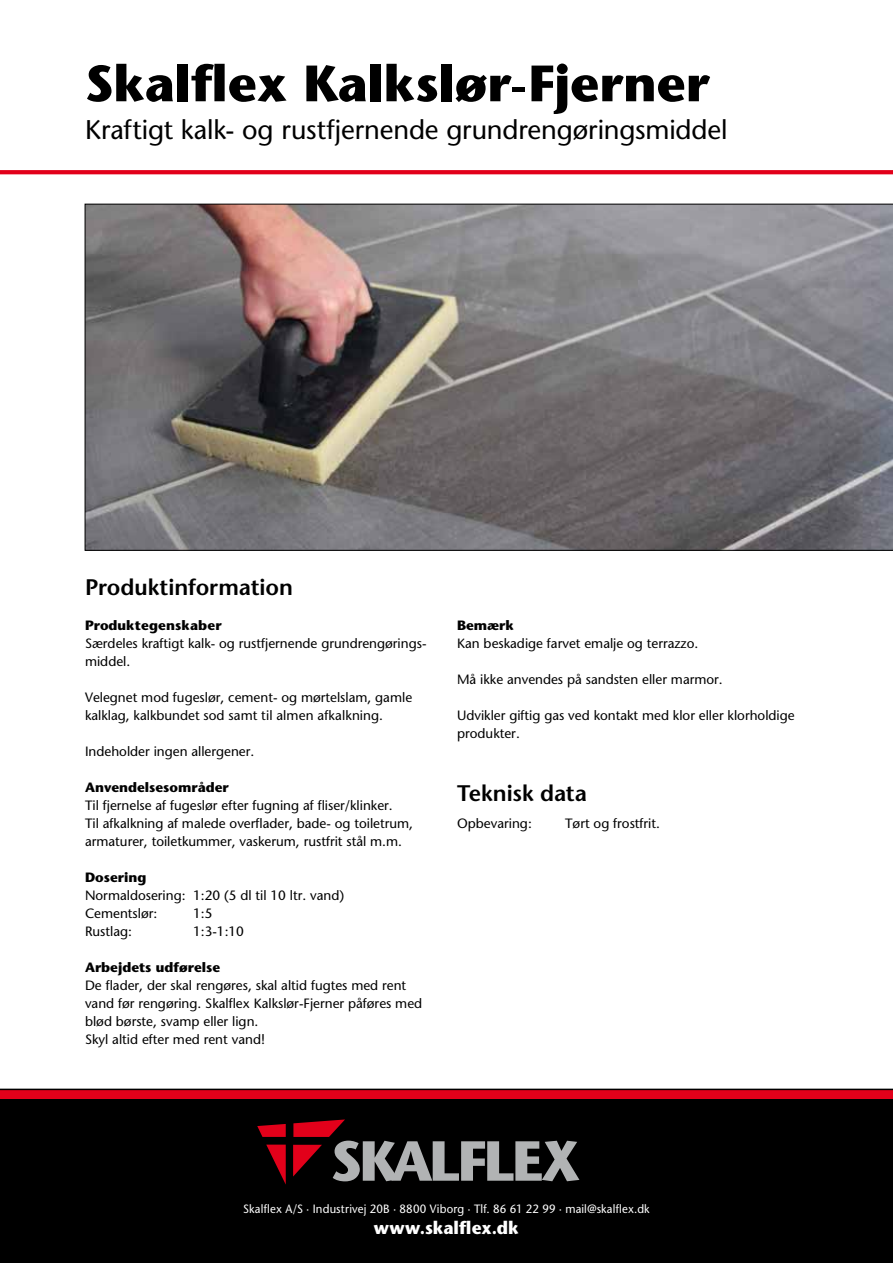
<style>
.page{position:relative;width:893px;height:1263px;background:#fff}
.page>*{position:absolute;margin:0;border:0;box-sizing:border-box;transform-origin:0 0}
.t1{font:700 51px "Stone Sans";letter-spacing:-.005em;color:#000}
.t2{font:27px "Stone Sans";letter-spacing:-.005em;color:#000}
.t3{font:600 22.5px "Stone Sans";color:#000}
.t4{font:700 18px "Stone Sans";letter-spacing:.005em;color:#fff;scale:.95 1}
.t5{font:13.5px/18px "Stone Sans";color:#000}
.t6{font:700 13.5px "Stone Sans";color:#000}
.t7{font:12px "Stone Sans";letter-spacing:.015em;color:#fff;scale:.95 1}
</style>
<div class="page">
<svg style="left:85px;top:204px;width:808px;height:347px;background:#797475"></svg>
<div style="left:0;top:1097px;width:893px;height:166px;background:#000"></div>
<div style="left:0;top:1090px;width:893px;height:9px;background:#e2001a"></div>
<hr style="left:0;top:1089px;width:893px;height:1px;background:#000">
<svg style="left:0;top:170px;width:893px;height:4px;background:#e2061f"></svg>
<svg style="left:257px;top:1124px;width:29px;height:13px"></svg>
<svg style="left:266px;top:1144px;width:20px;height:40px"></svg>
<svg style="left:293px;top:1119px;width:286px;height:62px"></svg>
<h1 class="t1" style="left:85px;top:51px;width:626px">Skalflex Kalkslør-Fjerner</h1>
<h2 class="t2" style="left:85px;top:113px;width:644px">Kraftigt kalk- og rustfjernende grundrengøringsmiddel</h2>
<h3 class="t3" style="left:85px;top:573px;width:209px">Produktinformation</h3>
<p class="t6" style="left:85px;top:617px;width:138px">Produktegenskaber</p>
<p class="t5" style="left:85px;top:634px;width:343px">Særdeles kraftigt kalk- og rustfjernende grundrengørings&shy;middel.</p>
<p class="t5" style="left:85px;top:688px;width:329px">Velegnet mod fugeslør, cement- og mørtelslam, gamle kalklag, kalkbundet sod samt til almen afkalkning.</p>
<p class="t5" style="left:85px;top:742px;width:171px">Indeholder ingen allergener.</p>
<p class="t6" style="left:85px;top:779px;width:145px">Anvendelsesområder</p>
<p class="t5" style="left:85px;top:796px;width:330px">Til fjernelse af fugeslør efter fugning af fliser/klinker.<br>Til afkalkning af malede overflader, bade- og toiletrum, armaturer, toiletkummer, vaskerum, rustfrit stål m.m.</p>
<p class="t6" style="left:85px;top:869px;width:63px">Dosering</p>
<p class="t5" style="left:85px;top:886px;width:261px">Normaldosering: 1:20 (5 dl til 10 ltr. vand)<br>Cementslør:</p>
<p class="t5" style="left:193px;top:904px;width:21px">1:5</p>
<p class="t5" style="left:85px;top:922px;width:48px">Rustlag:</p>
<p class="t5" style="left:193px;top:922px;width:52px">1:3-1:10</p>
<p class="t6" style="left:85px;top:959px;width:137px">Arbejdets udførelse</p>
<p class="t5" style="left:85px;top:976px;width:339px">De flader, der skal rengøres, skal altid fugtes med rent vand før rengøring. Skalflex Kalkslør-Fjerner påføres med blød børste, svamp eller lign.<br>Skyl altid efter med rent vand!</p>
<p class="t6" style="left:457px;top:617px;width:58px">Bemærk</p>
<p class="t5" style="left:457px;top:634px;width:243px">Kan beskadige farvet emalje og terrazzo.</p>
<p class="t5" style="left:457px;top:670px;width:267px">Må ikke anvendes på sandsten eller marmor.</p>
<p class="t5" style="left:457px;top:706px;width:339px">Udvikler giftig gas ved kontakt med klor eller klorholdige produkter.</p>
<h3 class="t3" style="left:457px;top:779px;width:131px">Teknisk data</h3>
<p class="t5" style="left:457px;top:814px;width:76px">Opbevaring:</p>
<p class="t5" style="left:565px;top:814px;width:96px">Tørt og frostfrit.</p>
<p class="t7" style="left:243px;top:1201px;width:429px">Skalflex A/S · Industrivej 20B · 8800 Viborg · Tlf. 86 61 22 99 · mail@skalflex.dk</p>
<h3 class="t4" style="left:374px;top:1217px;width:154px">www.skalflex.dk</h3>
</div>
